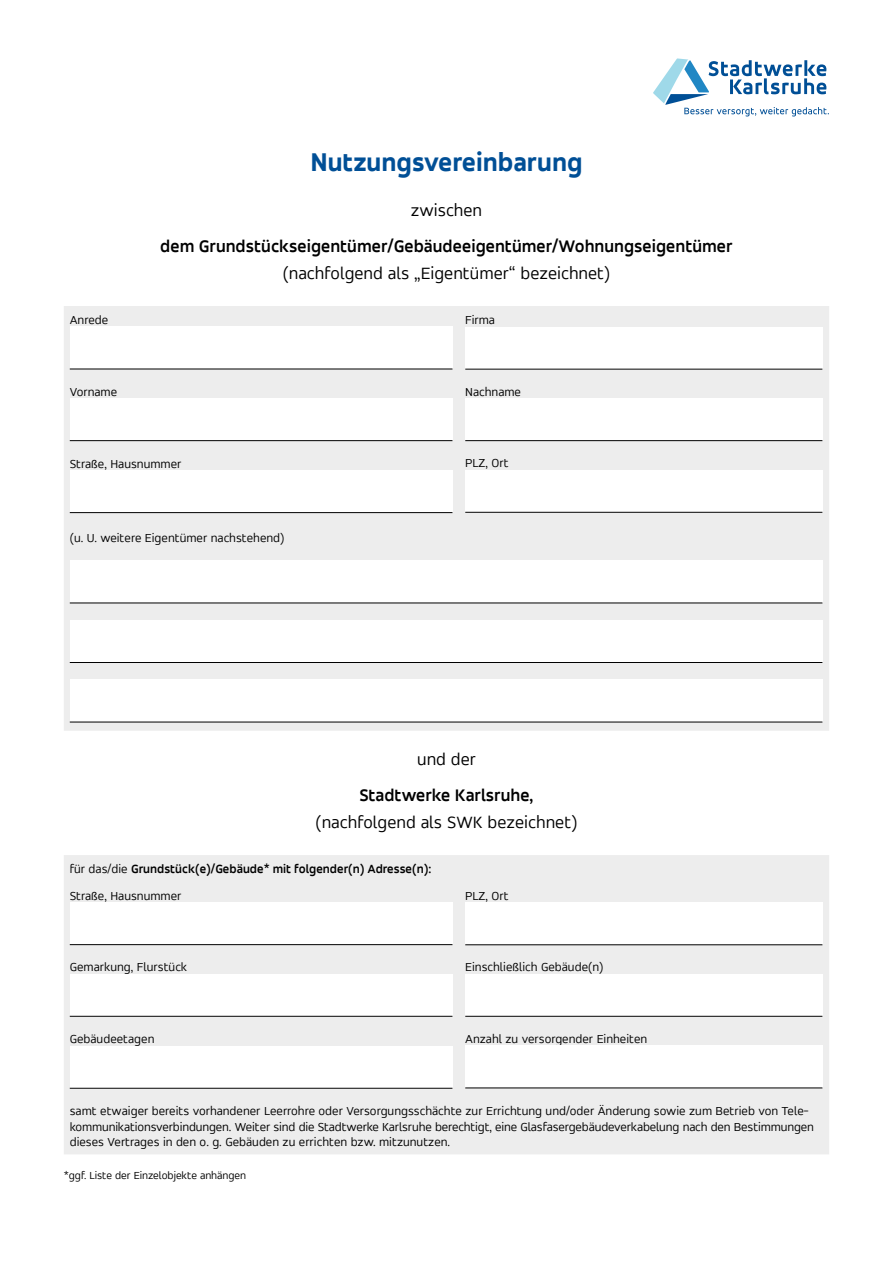
<style>
.page{position:relative;width:893px;height:1263px;background:#fff}
.page>*{position:absolute;margin:0;border:0;box-sizing:border-box;transform-origin:0 0}
.t1{font:800 27px "Accordfor SWK";color:#004f96}
.t2{font:18px "Accordfor SWK";color:#000}
.t3{font:700 18px "Accordfor SWK";color:#000}
.t4{font:12.75px/15.3px "Accordfor SWK";color:#000}
.t5{font:700 12.75px/26.5px "Accordfor SWK";color:#000}
.t6{font:11.25px "Accordfor SWK";letter-spacing:-.005em;color:#000}
.s1{font-weight:400}
</style>
<div class="page">
<svg style="left:653px;top:58px;width:176px;height:58px"></svg>
<div style="left:64px;top:306px;width:765px;height:425px;background:#ededed"></div>
<div style="left:70px;top:327px;width:382px;height:42px;background:#fff"></div>
<hr style="left:70px;top:369px;width:382px;height:1px;background:#000">
<div style="left:465px;top:327px;width:357px;height:42px;background:#fff"></div>
<hr style="left:465px;top:369px;width:357px;height:1px;background:#000">
<div style="left:70px;top:398px;width:382px;height:43px;background:#fff"></div>
<hr style="left:70px;top:440px;width:382px;height:1px;background:#000">
<div style="left:465px;top:398px;width:357px;height:43px;background:#fff"></div>
<hr style="left:465px;top:440px;width:357px;height:1px;background:#000">
<div style="left:70px;top:470px;width:382px;height:43px;background:#fff"></div>
<hr style="left:70px;top:512px;width:382px;height:1px;background:#000">
<div style="left:465px;top:470px;width:357px;height:42px;background:#fff"></div>
<hr style="left:465px;top:512px;width:357px;height:1px;background:#000">
<div style="left:70px;top:561px;width:752px;height:42px;background:#fff"></div>
<hr style="left:70px;top:603px;width:752px;height:1px;background:#000">
<div style="left:70px;top:620px;width:752px;height:43px;background:#fff"></div>
<hr style="left:70px;top:662px;width:752px;height:1px;background:#000">
<div style="left:70px;top:680px;width:752px;height:42px;background:#fff"></div>
<hr style="left:70px;top:722px;width:752px;height:1px;background:#000">
<div style="left:64px;top:855px;width:765px;height:299px;background:#ededed"></div>
<div style="left:70px;top:902px;width:382px;height:43px;background:#fff"></div>
<hr style="left:70px;top:944px;width:382px;height:1px;background:#000">
<div style="left:465px;top:902px;width:357px;height:43px;background:#fff"></div>
<hr style="left:465px;top:944px;width:357px;height:1px;background:#000">
<div style="left:70px;top:974px;width:382px;height:42px;background:#fff"></div>
<hr style="left:70px;top:1016px;width:382px;height:1px;background:#000">
<div style="left:465px;top:974px;width:357px;height:42px;background:#fff"></div>
<hr style="left:465px;top:1016px;width:357px;height:1px;background:#000">
<div style="left:70px;top:1046px;width:382px;height:42px;background:#fff"></div>
<hr style="left:70px;top:1088px;width:382px;height:1px;background:#000">
<div style="left:465px;top:1045px;width:357px;height:43px;background:#fff"></div>
<hr style="left:465px;top:1088px;width:357px;height:1px;background:#000">
<h1 class="t1" style="left:310px;top:146px;width:274px">Nutzungsvereinbarung</h1>
<h2 class="t2" style="left:411px;top:199px;width:73px">zwischen</h2>
<h2 class="t3" style="left:160px;top:235px;width:574px">dem Grundstückseigentümer/Gebäudeeigentümer/Wohnungseigentümer</h2>
<h2 class="t2" style="left:283px;top:262px;width:329px">(nachfolgend als „Eigentümer“ bezeichnet)</h2>
<p class="t4" style="left:70px;top:312px;width:40px">Anrede</p>
<p class="t4" style="left:465px;top:312px;width:31px">Firma</p>
<p class="t4" style="left:70px;top:384px;width:49px">Vorname</p>
<p class="t4" style="left:465px;top:384px;width:57px">Nachname</p>
<p class="t4" style="left:70px;top:456px;width:113px">Straße, Hausnummer</p>
<p class="t4" style="left:465px;top:455px;width:45px">PLZ, Ort</p>
<p class="t4" style="left:70px;top:530px;width:216px">(u. U. weitere Eigentümer nachstehend)</p>
<h2 class="t2" style="left:417px;top:748px;width:60px">und der</h2>
<h2 class="t3" style="left:359px;top:784px;width:176px">Stadtwerke Karlsruhe,</h2>
<h2 class="t2" style="left:316px;top:811px;width:263px">(nachfolgend als SWK bezeichnet)</h2>
<p class="t5" style="left:70px;top:855px;width:363px"><span class="s1">für das/die</span> Grundstück(e)/Gebäude* mit folgender(n) Adresse(n):<br><span class="s1">Straße, Hausnummer</span></p>
<p class="t4" style="left:465px;top:888px;width:45px">PLZ, Ort</p>
<p class="t4" style="left:70px;top:959px;width:119px">Gemarkung, Flurstück</p>
<p class="t4" style="left:465px;top:959px;width:140px">Einschließlich Gebäude(n)</p>
<p class="t4" style="left:70px;top:1031px;width:86px">Gebäudeetagen</p>
<p class="t4" style="left:465px;top:1031px;width:184px">Anzahl zu versorgender Einheiten</p>
<p class="t4" style="left:70px;top:1103px;width:746px">samt etwaiger bereits vorhandener Leerrohre oder Versorgungsschächte zur Errichtung und/oder Änderung sowie zum Betrieb von Tele&shy;kommunikationsverbindungen. Weiter sind die Stadtwerke Karlsruhe berechtigt, eine Glasfasergebäudeverkabelung nach den Bestimmungen dieses Vertrages in den o. g. Gebäuden zu errichten bzw. mitzunutzen.</p>
<p class="t6" style="left:64px;top:1168px;width:184px">*ggf. Liste der Einzelobjekte anhängen</p>
</div>
